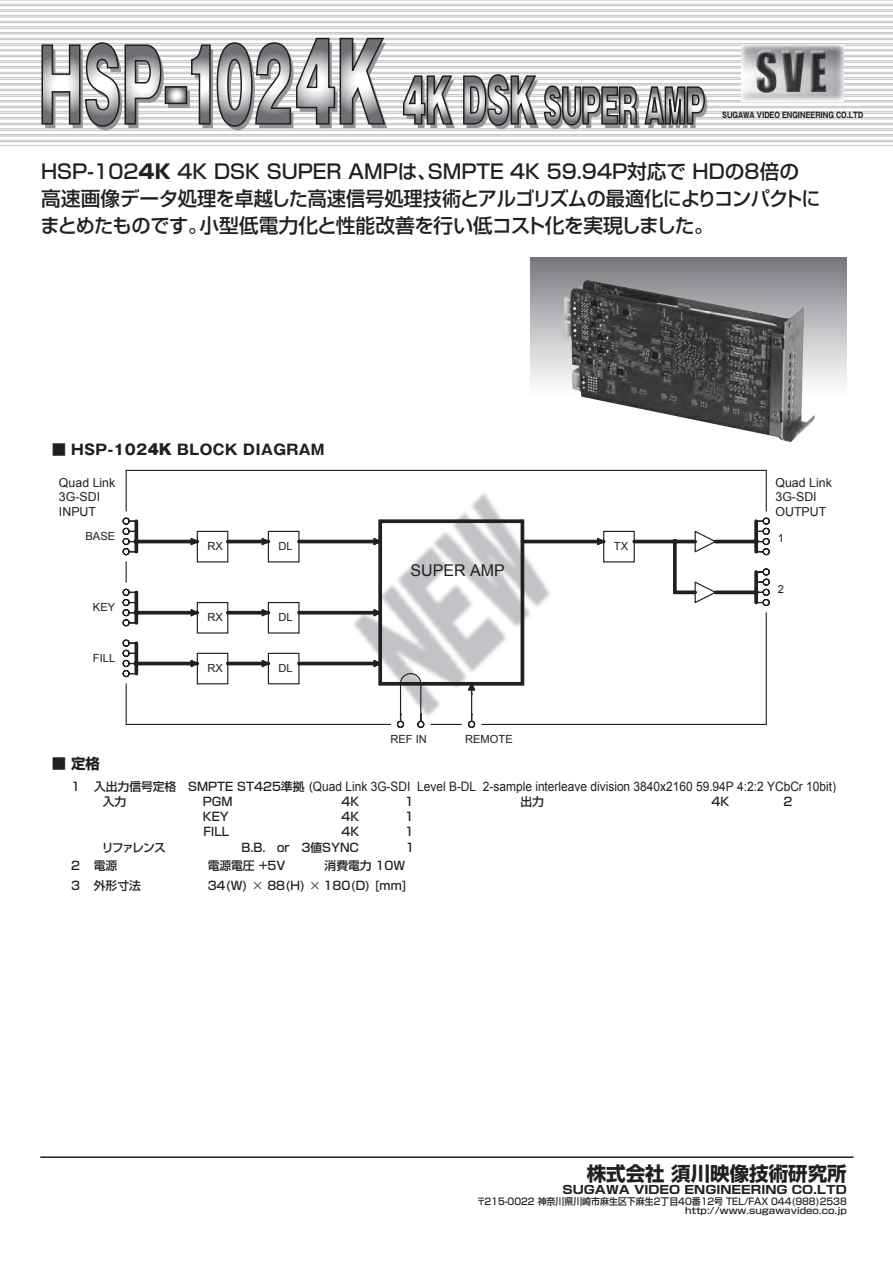
<style>
.page{position:relative;width:893px;height:1263px;background:#fff}
.page>*{position:absolute;margin:0;border:0;box-sizing:border-box;transform-origin:0 0}
.t1{font:900 44.7px "Gothic MB101 Pro";color:#939598;scale:.52 1}
.t2{font:500 19.8px/26.8px "Shin Go Pro";color:#231f20}
.t3{font:700 19.5px "Shin Go Pro";color:#231f20}
.t4{font:16.2px "Arial";color:#231f20}
.t5{font:700 14.4px "Gothic MB101 Pro";letter-spacing:.025em;color:#231f20}
.t6{font:700 14.4px "Shin Go Pro";color:#231f20}
.t7{font:13.05px "Arial";color:#231f20;scale:.92 1}
.t8{font:12.45px/14.9px "Arial";color:#231f20}
.t9{font:500 11.7px "Shin Go Pro";color:#231f20}
.t10{font:700 11.55px "Shin Go Pro";color:#231f20;scale:1.11 1}
.t11{font:11.25px "Arial";color:#231f20}
.t12{font:500 9.45px "Shin Go Pro";color:#231f20;scale:.94 1}
.t13{font:500 9px "Shin Go Pro";color:#231f20;scale:1.13 1}
.t14{font:700 7.95px "Gothic MB101 Pro";color:#231f20;scale:.79 1}
.s1{font-weight:800;font-size:97.8px}
.s2{font-size:103.95px}
.s3{font-size:58.05px}
.s4{font-weight:800}
.s5{font-family:"Shin Go Pro"}
.s6{font-weight:900}
.s7{font-family:"Shin Go Pro";font-weight:500;font-size:11.7px}
.s8{font-family:"Koz Go Pr 6 N";font-weight:400}
</style>
<div class="page">
<img style="left:284px;top:469px;width:359px;height:48px">
<img style="left:741px;top:45px;width:102px;height:56px">
<hr style="left:40px;top:1156px;width:813px;height:2px;background:#231f20">
<svg style="left:41px;top:42px;width:121px;height:85px"></svg>
<svg style="left:168px;top:89px;width:16px;height:12px"></svg>
<div style="left:165px;top:86px;width:22px;height:18px;border:2px solid #231f20"></div>
<svg style="left:190px;top:37px;width:196px;height:90px"></svg>
<svg style="left:402px;top:74px;width:52px;height:51px"></svg>
<svg style="left:462px;top:72px;width:244px;height:54px"></svg>
<hr style="left:766px;top:470px;width:1px;height:41px;background:#231f20">
<hr style="left:126px;top:470px;width:640px;height:1px;background:#231f20">
<hr style="left:126px;top:470px;width:1px;height:41px;background:#231f20">
<svg style="left:122px;top:517px;width:648px;height:12px"></svg>
<svg style="left:122px;top:529px;width:648px;height:199px"></svg>
<svg style="left:531px;top:257px;width:316px;height:127px;background:#a1a3a5"></svg>
<img style="left:564px;top:280px;width:251px;height:162px">
<h1 class="t1" style="left:42px;top:73px;width:1282px"><span class="s1">HSP-102</span><span class="s2">4K</span> <span class="s3">4K DSK</span> SUPER AMP</h1>
<p class="t14" style="left:722px;top:108px;width:180px">SUGAWA VIDEO ENGINEERING CO.LTD</p>
<p class="t2" style="left:40px;top:155px;width:782px">HSP-102<span class="s4">4K</span> 4K DSK SUPER AMPは、SMPTE 4K 59.94P対応で HDの8倍の高速画像データ処理を卓越した高速信号処理技術とアルゴリズムの最適化によりコンパクトにまとめたものです。小型低電力化と性能改善を行い低コスト化を実現しました。</p>
<p class="t5" style="left:52px;top:438px;width:274px"><span class="s5">■</span> HSP-102<span class="s6">4K</span> BLOCK DIAGRAM</p>
<p class="t8" style="left:59px;top:475px;width:58px">Quad Link<br>3G-SDI<br>INPUT</p>
<p class="t8" style="left:775px;top:475px;width:58px">Quad Link<br>3G-SDI<br>OUTPUT</p>
<p class="t11" style="left:86px;top:528px;width:31px">BASE</p>
<p class="t11" style="left:93px;top:599px;width:24px">KEY</p>
<p class="t11" style="left:93px;top:650px;width:24px">FILL</p>
<p class="t6" style="left:52px;top:752px;width:49px">■ 定格</p>
<p class="t11" style="left:207px;top:538px;width:17px">RX</p>
<p class="t11" style="left:614px;top:538px;width:16px">TX</p>
<p class="t11" style="left:279px;top:538px;width:16px">DL</p>
<p class="t11" style="left:207px;top:609px;width:17px">RX</p>
<p class="t11" style="left:207px;top:660px;width:17px">RX</p>
<p class="t11" style="left:279px;top:609px;width:16px">DL</p>
<p class="t11" style="left:279px;top:660px;width:16px">DL</p>
<p class="t4" style="left:411px;top:560px;width:96px">SUPER AMP</p>
<p class="t11" style="left:390px;top:731px;width:38px">REF IN</p>
<p class="t11" style="left:465px;top:731px;width:49px">REMOTE</p>
<p class="t11" style="left:778px;top:531px;width:8px">1</p>
<p class="t11" style="left:778px;top:581px;width:8px">2</p>
<p class="t7" style="left:71px;top:777px;width:833px"><span class="s7">1 入出力信号定格　SMPTE ST425準拠 (</span>Quad Link 3G-SDI Level B-DL 2-sample interleave division 3840x2160 59.94P 4:2:2 YCbCr 10bit)</p>
<p class="t9" style="left:103px;top:792px;width:25px">入力</p>
<p class="t9" style="left:203px;top:792px;width:31px">PGM</p>
<p class="t9" style="left:342px;top:792px;width:19px">4K</p>
<p class="t9" style="left:405px;top:792px;width:10px">1</p>
<p class="t9" style="left:520px;top:792px;width:25px">出力</p>
<p class="t9" style="left:712px;top:792px;width:19px">4K</p>
<p class="t9" style="left:783px;top:792px;width:10px">2</p>
<p class="t9" style="left:203px;top:807px;width:27px">KEY</p>
<p class="t9" style="left:342px;top:807px;width:19px">4K</p>
<p class="t9" style="left:405px;top:807px;width:10px">1</p>
<p class="t9" style="left:697px;top:792px;width:31px">PGM</p>
<p class="t9" style="left:203px;top:822px;width:27px">FILL</p>
<p class="t9" style="left:342px;top:822px;width:19px">4K</p>
<p class="t9" style="left:405px;top:822px;width:10px">1</p>
<p class="t9" style="left:102px;top:838px;width:66px">リファレンス</p>
<p class="t9" style="left:241px;top:838px;width:119px">B.B.　or　３値SYNC</p>
<p class="t9" style="left:405px;top:838px;width:10px">1</p>
<p class="t9" style="left:71px;top:856px;width:48px">2 電源</p>
<p class="t9" style="left:208px;top:856px;width:79px">電源電圧 +5V</p>
<p class="t9" style="left:325px;top:856px;width:82px">消費電力 10W</p>
<p class="t9" style="left:71px;top:876px;width:71px">3 外形寸法</p>
<p class="t9" style="left:208px;top:876px;width:201px">34(W) <span class="s8">×</span> 88(H) <span class="s8">×</span> 180(D) [mm]</p>
<p class="t3" style="left:587px;top:1158px;width:261px">株式会社 須川映像技術研究所</p>
<p class="t10" style="left:562px;top:1180px;width:258px">SUGAWA VIDEO ENGINEERING CO.LTD</p>
<p class="t12" style="left:477px;top:1193px;width:395px">〒215-0022 神奈川県川崎市麻生区下麻生2丁目40番12号 TEL/FAX 044(988)2538</p>
<p class="t13" style="left:685px;top:1203px;width:145px">http://www.sugawavideo.co.jp</p>
</div>
